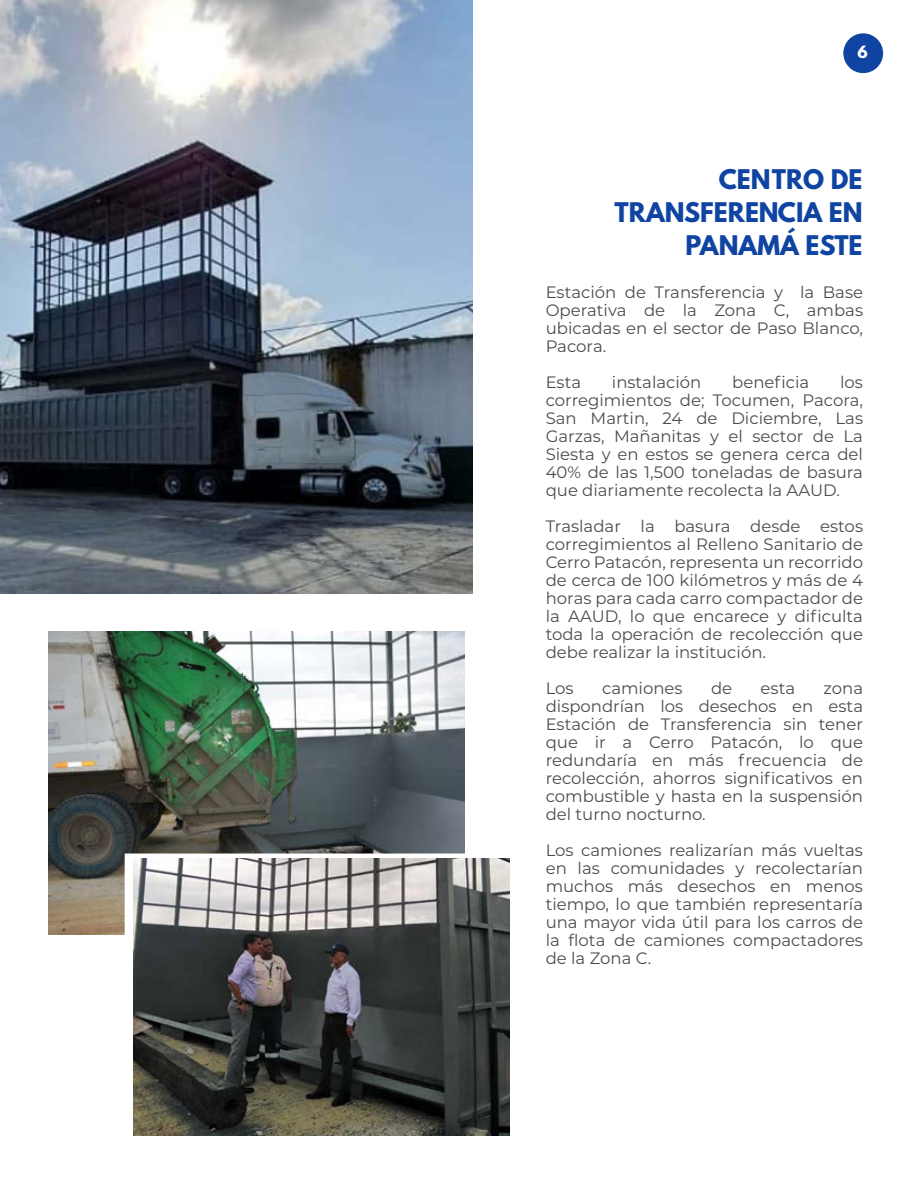
<style>
.page{position:relative;width:918px;height:1188px;background:#fff}
.page>*{position:absolute;margin:0;border:0;box-sizing:border-box;transform-origin:0 0}
.t1{font:700 24px/33px "League Spartan";color:#0f44a3;text-align:right}
.t2{font:16.5px/18px "Montserrat";color:#4c4c4c;text-align:justify}
.t3{font:700 15px "League Spartan";color:#fff}
</style>
<div class="page">
<div style="left:843px;top:33px;width:40px;height:40px;background:#0f44a3;border-radius:50%"></div>
<img style="left:0;top:0;width:472px;height:594px">
<img style="left:49px;top:632px;width:415px;height:303px">
<svg style="left:125px;top:854px;width:385px;height:282px"></svg>
<img style="left:133px;top:859px;width:376px;height:276px">
<p class="t3" style="left:857px;top:40px;width:12px">6</p>
<h1 class="t1" style="left:615px;top:162px;width:250px">CENTRO DE<br>TRANSFERENCIA EN<br>PANAMÁ ESTE</h1>
<p class="t2" style="left:546px;top:283px;width:319px">Estación de Transferencia y la Base Operativa de la Zona C, ambas ubicadas en el sector de Paso Blanco, Pacora.</p>
<p class="t2" style="left:546px;top:373px;width:37px">Esta</p>
<p class="t2" style="left:612px;top:373px;width:91px">instalación</p>
<p class="t2" style="left:732px;top:373px;width:79px">beneficia</p>
<p class="t2" style="left:546px;top:373px;width:319px;text-indent:294px">los corregimientos de; Tocumen, Pacora, San Martin, 24 de Diciembre, Las Garzas, Mañanitas y el sector de La Siesta y en estos se genera cerca del 40% de las 1,500 toneladas de basura que diariamente recolecta la AAUD.</p>
<p class="t2" style="left:546px;top:517px;width:319px">Trasladar la basura desde estos corregimientos al Relleno Sanitario de Cerro Patacón, representa un recorrido de cerca de 100 kilómetros y más de 4 horas para cada carro compactador de la AAUD, lo que encarece y dificulta toda la operación de recolección que debe realizar la institución.</p>
<p class="t2" style="left:546px;top:679px;width:30px">Los</p>
<p class="t2" style="left:602px;top:679px;width:82px">camiones</p>
<p class="t2" style="left:711px;top:679px;width:23px">de</p>
<p class="t2" style="left:761px;top:679px;width:36px">esta</p>
<p class="t2" style="left:546px;top:679px;width:319px;text-indent:278px">zona dispondrían los desechos en esta Estación de Transferencia sin tener que ir a Cerro Patacón, lo que redundaría en más frecuencia de recolección, ahorros significativos en combustible y hasta en la suspensión del turno nocturno.</p>
<p class="t2" style="left:546px;top:841px;width:319px">Los camiones realizarían más vueltas en las comunidades y recolectarían muchos más desechos en menos tiempo, lo que también representaría una mayor vida útil para los carros de la flota de camiones compactadores de la Zona C.</p>
</div>
